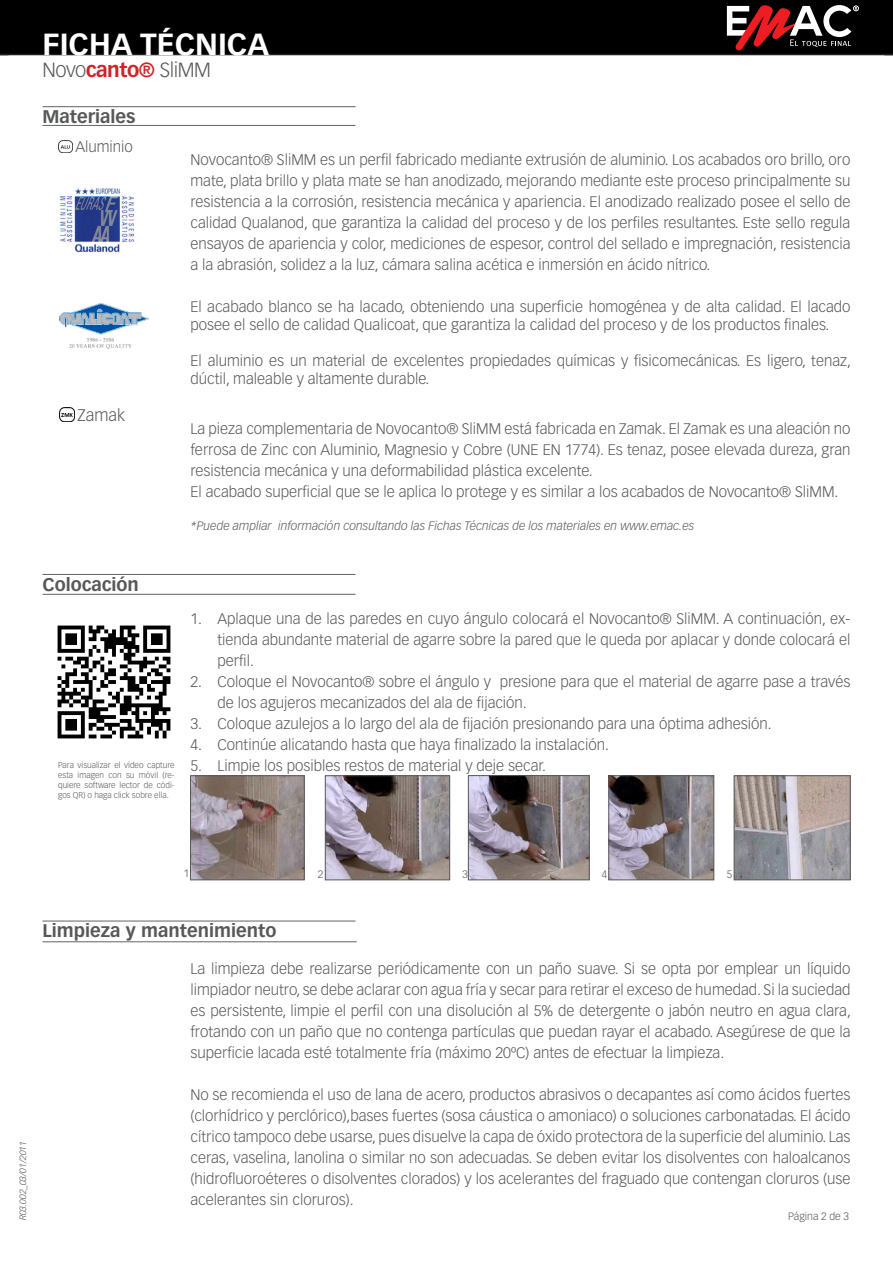
<style>
.page{position:relative;width:893px;height:1263px;background:#fff}
.page>*{position:absolute;margin:0;border:0;box-sizing:border-box;transform-origin:0 0}
.t1{font:700 30px "Vectora LT Std";color:#fff}
.t2{font:300 20.1px "Vectora LT Std";letter-spacing:-.025em;color:#57585a}
.t3{font:700 18px "Vectora LT Std";color:#57585a}
.t4{font:300 16.5px "Vectora LT Std";color:#57585a}
.Párrafo_14{font:300 15px/21px "Vectora LT Std";color:#57585a;text-align:justify}
.t5{font:italic 300 12px "Vectora LT Std";color:#57585a}
.t6{font:300 10.5px "Vectora LT Std";color:#57585a}
.t7{font:italic 300 9px "Vectora LT Std";color:#57585a}
.t8{font:300 8.25px/9.9px "Vectora LT Std";color:#57585a;text-align:justify}
.s1{font-weight:700;color:#d1232a}
</style>
<div class="page">
<div style="left:0;top:0;width:893px;height:55px;background:#000"></div>
<svg style="left:727px;top:5px;width:132px;height:45px"></svg>
<hr style="left:43px;top:125px;width:312px;height:1px;background:#636366">
<hr style="left:43px;top:106px;width:312px;height:1px;background:#636366">
<img style="left:58px;top:140px;width:14px;height:13px">
<img style="left:58px;top:187px;width:77px;height:65px">
<img style="left:60px;top:303px;width:89px;height:46px">
<hr style="left:43px;top:574px;width:312px;height:1px;background:#636366">
<hr style="left:43px;top:594px;width:312px;height:1px;background:#636366">
<hr style="left:43px;top:921px;width:312px;height:1px;background:#636366">
<hr style="left:43px;top:941px;width:314px;height:1px;background:#636366">
<img style="left:60px;top:408px;width:14px;height:13px">
<img style="left:192px;top:777px;width:111px;height:101px">
<div style="left:190px;top:775px;width:115px;height:105px;border:1px solid #57585a"></div>
<img style="left:327px;top:777px;width:121px;height:101px">
<div style="left:325px;top:775px;width:125px;height:105px;border:1px solid #57585a"></div>
<img style="left:470px;top:777px;width:118px;height:101px">
<div style="left:468px;top:775px;width:122px;height:105px;border:1px solid #57585a"></div>
<img style="left:610px;top:777px;width:102px;height:101px">
<div style="left:608px;top:775px;width:106px;height:105px;border:1px solid #57585a"></div>
<img style="left:736px;top:777px;width:113px;height:101px">
<div style="left:734px;top:775px;width:117px;height:105px;border:1px solid #57585a"></div>
<img style="left:57px;top:625px;width:114px;height:114px">
<h1 class="t1" style="left:43px;top:26px;width:228px">FICHA TÉCNICA</h1>
<p class="t2" style="left:43px;top:58px;width:170px">Novo<span class="s1">canto®</span> SliMM</p>
<p class="t3" style="left:43px;top:105px;width:94px">Materiales</p>
<p class="Párrafo_14" style="left:75px;top:136px;width:59px">Aluminio</p>
<p class="t4" style="left:78px;top:405px;width:49px">Zamak</p>
<p class="Párrafo_14" style="left:190px;top:149px;width:661px">Novocanto® SliMM es un perfil fabricado mediante extrusión de aluminio. Los acabados oro brillo, oro mate, plata brillo y plata mate se han anodizado, mejorando mediante este proceso principalmente su resistencia a la corrosión, resistencia mecánica y apariencia. El anodizado realizado posee el sello de calidad Qualanod, que garantiza la calidad del proceso y de los perfiles resultantes. Este sello regula ensayos de apariencia y color, mediciones de espesor, control del sellado e impregnación, resistencia a la abrasión, solidez a la luz, cámara salina acética e inmersión en ácido nítrico.</p>
<p class="Párrafo_14" style="left:190px;top:297px;width:661px;line-height:18px">El acabado blanco se ha lacado, obteniendo una superficie homogénea y de alta calidad. El lacado posee el sello de calidad Qualicoat, que garantiza la calidad del proceso y de los productos finales.</p>
<p class="Párrafo_14" style="left:190px;top:351px;width:662px;line-height:18px">El aluminio es un material de excelentes propiedades químicas y fisicomecánicas. Es ligero, tenaz, dúctil, maleable y altamente durable.</p>
<p class="Párrafo_14" style="left:190px;top:418px;width:661px">La pieza complementaria de Novocanto® SliMM está fabricada en Zamak. El Zamak es una aleación no ferrosa de Zinc con Aluminio, Magnesio y Cobre (UNE EN 1774). Es tenaz, posee elevada dureza, gran resistencia mecánica y una deformabilidad plástica excelente.</p>
<p class="Párrafo_14" style="left:190px;top:481px;width:649px">El acabado superficial que se le aplica lo protege y es similar a los acabados de Novocanto® SliMM.</p>
<p class="t5" style="left:190px;top:518px;width:505px">*Puede ampliar información consultando las Fichas Técnicas de los materiales en www.emac.es</p>
<p class="t3" style="left:43px;top:574px;width:98px">Colocación</p>
<p class="t8" style="left:58px;top:760px;width:118px">Para visualizar el vídeo capture esta imagen con su móvil (re&shy;quiere software lector de códi&shy;gos QR) o haga click sobre ella.</p>
<p class="Párrafo_14" style="left:217px;top:608px;width:634px;text-indent:-27px">1. Aplaque una de las paredes en cuyo ángulo colocará el Novocanto® SliMM. A continuación, ex&shy;tienda abundante material de agarre sobre la pared que le queda por aplacar y donde colocará el perfil.</p>
<p class="Párrafo_14" style="left:217px;top:671px;width:634px;text-indent:-27px">2. Coloque el Novocanto® sobre el ángulo y presione para que el material de agarre pase a través de los agujeros mecanizados del ala de fijación.</p>
<p class="Párrafo_14" style="left:190px;top:713px;width:583px">3. Coloque azulejos a lo largo del ala de fijación presionando para una óptima adhesión.</p>
<p class="Párrafo_14" style="left:190px;top:734px;width:420px">4. Continúe alicatando hasta que haya finalizado la instalación.</p>
<p class="Párrafo_14" style="left:190px;top:755px;width:357px">5. Limpie los posibles restos de material y deje secar.</p>
<p class="t6" style="left:184px;top:867px;width:7px">1</p>
<p class="t6" style="left:318px;top:868px;width:7px">2</p>
<p class="t6" style="left:462px;top:868px;width:7px">3</p>
<p class="t6" style="left:602px;top:868px;width:7px">4</p>
<p class="t6" style="left:727px;top:869px;width:7px">5</p>
<p class="t7" style="left:18px;top:1220px;width:81px;rotate:-90deg">R03.002_03/01/2011</p>
<p class="t3" style="left:43px;top:919px;width:235px">Limpieza y mantenimiento</p>
<p class="Párrafo_14" style="left:190px;top:959px;width:662px">La limpieza debe realizarse periódicamente con un paño suave. Si se opta por emplear un líquido limpiador neutro, se debe aclarar con agua fría y secar para retirar el exceso de humedad. Si la suciedad es persistente, limpie el perfil con una disolución al 5% de detergente o jabón neutro en agua clara, frotando con un paño que no contenga partículas que puedan rayar el acabado. Asegúrese de que la superficie lacada esté totalmente fría (máximo 20ºC) antes de efectuar la limpieza.</p>
<p class="Párrafo_14" style="left:190px;top:1085px;width:661px">No se recomienda el uso de lana de acero, productos abrasivos o decapantes así como ácidos fuertes (clorhídrico y perclórico),bases fuertes (sosa cáustica o amoniaco) o soluciones carbonatadas. El ácido cítrico tampoco debe usarse, pues disuelve la capa de óxido protectora de la superficie del aluminio. Las ceras, vaselina, lanolina o similar no son adecuadas. Se deben evitar los disolventes con haloalcanos (hidrofluoroéteres o disolventes clorados) y los acelerantes del fraguado que contengan cloruros (use acelerantes sin cloruros).</p>
<p class="t6" style="left:788px;top:1210px;width:62px">Página 2 de 3</p>
</div>
